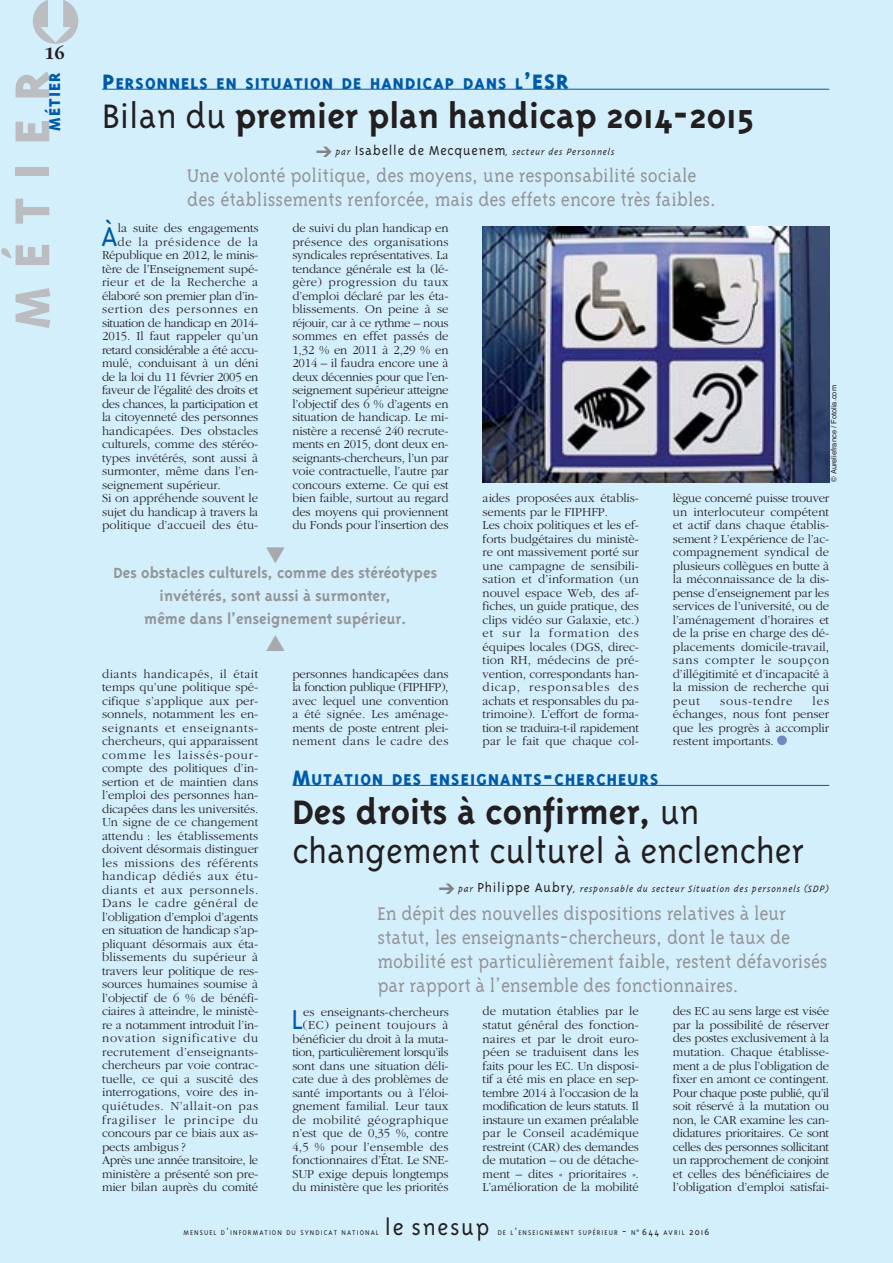
<style>
.page{position:relative;width:893px;height:1263px;background:#d4effc}
.page>*{position:absolute;margin:0;border:0;box-sizing:border-box;transform-origin:0 0}
.t1{font:800 56.25px "Triplex";letter-spacing:.335em;color:#bbbdc0}
.t2{font:300 39px/39px "Triplex";color:#231f20}
.t3{font:700 39px "Triplex";color:#231f20}
.t4{font:300 31.35px "Triplex";color:#005aaa}
.t5{font:300 25.5px "Triplex";letter-spacing:.07em;color:#231f20}
.t6{font:300 21px/24px "Triplex Serif";letter-spacing:-.005em;color:#939598}
.t7{font:800 18px "Triplex";letter-spacing:.065em;color:#005aaa}
.t8{font:700 18px "Garamond";color:#231f20}
.t9{font:700 16.95px/23px "Triplex";color:#939598;text-align:center}
.t10{font:300 12.75px/13.5px "Garamond";letter-spacing:-.005em;color:#231f20;text-align:justify}
.t11{font:300 12.75px "Garamond";letter-spacing:-.03em;color:#231f20}
.t12{font:300 12.75px "Garamond";letter-spacing:-.035em;color:#231f20}
.t13{font:300 12.75px "Garamond";letter-spacing:.02em;color:#231f20}
.t14{font:300 12.75px "Garamond";letter-spacing:.05em;color:#231f20}
.t15{font:300 12.75px "Garamond";letter-spacing:.055em;color:#231f20}
.t16{font:300 12.75px "Garamond";letter-spacing:.07em;color:#231f20}
.t17{font:italic 300 10.5px "Triplex";letter-spacing:.05em;color:#231f20}
.t18{font:300 7.8px "Triplex";letter-spacing:.135em;color:#231f20}
.t19{font:7.5px "Helvetica";color:#231f20}
.s1{font-size:24px}
.s2{font-weight:300}
.s3{font-style:normal;font-size:15px}
.s4{color:#6d89c5}
.s5{font-weight:700}
.s6{font-size:10.5px}
</style>
<div class="page">
<hr style="left:102px;top:89px;width:727px;height:1px;background:#005aaa">
<hr style="left:292px;top:785px;width:537px;height:1px;background:#005aaa">
<img style="left:483px;top:227px;width:346px;height:255px">
<p class="t8" style="left:44px;top:46px;width:22px">16</p>
<p class="t1" style="left:12px;top:329px;width:259px;rotate:-90deg">MÉTIER</p>
<p class="t7" style="left:48px;top:131px;width:60px;rotate:-90deg">MÉTIER</p>
<p class="t7" style="left:102px;top:77px;width:468px"><span class="s1">P</span>ERSONNELS EN SITUATION DE HANDICAP DANS L<span class="s1">’ESR</span></p>
<p class="t3" style="left:102px;top:101px;width:654px"><span class="s2">Bilan du</span> premier plan handicap 2014-2015</p>
<p class="t6" style="left:187px;top:165px;width:531px">Une volonté politique, des moyens, une responsabilité sociale des établissements renforcée, mais des effets encore très faibles.</p>
<p class="t17" style="left:336px;top:148px;width:281px">par <span class="s3">Isabelle de Mecquenem</span>, secteur des Personnels</p>
<p class="t4" style="left:101px;top:225px;width:18px">À</p>
<p class="t10" style="left:118px;top:223px;width:142px">la suite des engagements</p>
<p class="t10" style="left:292px;top:223px;width:158px">de suivi du plan handicap en présence des organisations syndicales représentatives. La tendance générale est la (lé&shy;gère) progression du taux d’emploi déclaré par les éta&shy;blissements. On peine à se réjouir, car à ce rythme – nous sommes en effet passés de 1,32 % en 2011 à 2,29 % en 2014 – il faudra encore une à deux décennies pour que l’en&shy;seignement supérieur atteigne l’objectif des 6 % d’agents en situation de handicap. Le mi&shy;nistère a recensé 240 recrute&shy;ments en 2015, dont deux en&shy;seignants-chercheurs, l’un par voie contractuelle, l’autre par concours externe. Ce qui est bien faible, surtout au regard des moyens qui proviennent du Fonds pour l’insertion des</p>
<p class="t15" style="left:118px;top:237px;width:142px">de la présidence de la</p>
<p class="t10" style="left:102px;top:250px;width:158px">République en 2012, le minis-</p>
<p class="t10" style="left:102px;top:263px;width:158px">tère de l’Enseignement supé-</p>
<p class="t13" style="left:102px;top:277px;width:158px">rieur et de la Recherche a</p>
<p class="t11" style="left:102px;top:291px;width:158px">élaboré son premier plan d’in-</p>
<p class="t14" style="left:102px;top:304px;width:158px">sertion des personnes en</p>
<p class="t12" style="left:102px;top:318px;width:158px">situation de handicap en 2014-</p>
<p class="t10" style="left:102px;top:331px;width:158px">2015. Il faut rappeler qu’un</p>
<p class="t11" style="left:102px;top:345px;width:158px">retard considérable a été accu-</p>
<p class="t10" style="left:102px;top:358px;width:158px">mulé, conduisant à un déni</p>
<p class="t10" style="left:102px;top:371px;width:158px">de la loi du 11 février 2005 en</p>
<p class="t11" style="left:102px;top:385px;width:158px">faveur de l’égalité des droits et</p>
<p class="t12" style="left:102px;top:399px;width:158px">des chances, la participation et</p>
<p class="t10" style="left:102px;top:412px;width:158px">la citoyenneté des personnes</p>
<p class="t10" style="left:102px;top:425px;width:158px">handicapées. Des obstacles</p>
<p class="t10" style="left:102px;top:439px;width:158px">culturels, comme des stéréo-</p>
<p class="t10" style="left:102px;top:452px;width:158px">types invétérés, sont aussi à</p>
<p class="t10" style="left:102px;top:466px;width:158px">surmonter, même dans l’en-</p>
<p class="t10" style="left:102px;top:479px;width:120px">seignement supérieur.</p>
<p class="t10" style="left:102px;top:493px;width:158px">Si on appréhende souvent le</p>
<p class="t10" style="left:102px;top:506px;width:158px">sujet du handicap à travers la</p>
<p class="t10" style="left:102px;top:520px;width:158px">politique d’accueil des étu-</p>
<p class="t19" style="left:831px;top:482px;width:98px;rotate:-90deg">© Aureliefrance / Fotolia.com</p>
<p class="t10" style="left:483px;top:493px;width:158px;text-align:left">aides proposées aux établis&shy;sements par le FIPHFP.<br>Les choix politiques et les ef&shy;forts budgétaires du ministè&shy;re ont massivement porté sur une campagne de sensibili&shy;sation et d’information (un nouvel espace Web, des af&shy;fiches, un guide pratique, des clips vidéo sur Galaxie, etc.) et sur la formation des équipes locales (DGS, direc&shy;tion RH, médecins de pré&shy;vention, correspondants han&shy;dicap, responsables des achats et responsables du pa&shy;trimoine). L’effort de forma&shy;tion se traduira-t-il rapidement par le fait que chaque col-</p>
<p class="t10" style="left:673px;top:493px;width:158px">lègue concerné puisse trouver un interlocuteur compétent et actif dans chaque établis&shy;sement ? L’expérience de l’ac&shy;compagnement syndical de plusieurs collègues en butte à la méconnaissance de la dis&shy;pense d’enseignement par les services de l’université, ou de l’aménagement d’horaires et de la prise en charge des dé&shy;placements domicile-travail, sans compter le soupçon d’illégitimité et d’incapacité à la mission de recherche qui peut</p>
<p class="t9" style="left:114px;top:563px;width:325px">Des obstacles culturels, comme des stéréotypes invétérés, sont aussi à surmonter,<br>même dans l’enseignement supérieur.</p>
<p class="t10" style="left:292px;top:668px;width:158px">personnes handicapées dans la fonction publique (FIPHFP), avec lequel une convention a été signée. Les aménage&shy;ments de poste entrent plei&shy;nement dans le cadre des</p>
<p class="t10" style="left:102px;top:668px;width:158px;text-align:left">diants handicapés, il était temps qu’une politique spé&shy;cifique s’applique aux per&shy;sonnels, notamment les en&shy;seignants et enseignants&shy;chercheurs, qui apparaissent comme les laissés-pour&shy;compte des politiques d’in&shy;sertion et de maintien dans l’emploi des personnes han&shy;dicapées dans les universités.<br>Un signe de ce changement attendu : les établissements doivent désormais distinguer les missions des référents handicap dédiés aux étu&shy;diants et aux personnels.<br>Dans le cadre général de l’obligation d’emploi d’agents en situation de handicap s’ap&shy;pliquant désormais aux éta&shy;blissements du supérieur à travers leur politique de res&shy;sources humaines soumise à l’objectif de 6 % de bénéfi&shy;ciaires à atteindre, le ministè&shy;re a notamment introduit l’in&shy;novation significative du recrutement d’enseignants&shy;chercheurs par voie contrac&shy;tuelle, ce qui a suscité des interrogations, voire des in&shy;quiétudes. N’allait-on pas fragiliser le principe du concours par ce biais aux as&shy;pects ambigus ?<br>Après une année transitoire, le ministère a présenté son pre&shy;mier bilan auprès du comité</p>
<p class="t10" style="left:673px;top:695px;width:158px;text-indent:140px">les échanges, nous font penser que les progrès à accomplir restent importants. <span class="s4">●</span></p>
<p class="t16" style="left:720px;top:696px;width:74px">sous-tendre</p>
<p class="t7" style="left:292px;top:773px;width:367px"><span class="s1">M</span>UTATION DES ENSEIGNANTS<span class="s1">-</span>CHERCHEURS</p>
<p class="t2" style="left:292px;top:796px;width:513px"><span class="s5">Des droits à confirmer,</span> un changement culturel à enclencher</p>
<p class="t6" style="left:377px;top:902px;width:452px">En dépit des nouvelles dispositions relatives à leur statut, les enseignants-chercheurs, dont le taux de mobilité est particulièrement faible, restent défavorisés par rapport à l’ensemble des fonctionnaires.</p>
<p class="t17" style="left:458px;top:885px;width:372px">par <span class="s3">Philippe Aubry</span>, responsable du secteur Situation des personnels (SDP)</p>
<p class="t10" style="left:292px;top:1006px;width:158px;text-align:right">es enseignants-chercheurs (EC) peinent toujours à bénéficier du droit à la muta&shy;tion, particulièrement lorsqu’ils sont dans une situation déli&shy;cate due à des problèmes de santé importants ou à l’éloi&shy;gnement familial. Leur taux de mobilité géographique n’est que de 0,35 %, contre<br>4,5 % pour l’ensemble des fonctionnaires d’État. Le SNE-<br>SUP exige depuis longtemps du ministère que les priorités</p>
<p class="t10" style="left:483px;top:1006px;width:158px">de mutation établies par le statut général des fonction&shy;naires et par le droit euro&shy;péen se traduisent dans les faits pour les EC. Un disposi&shy;tif a été mis en place en sep&shy;tembre 2014 à l’occasion de la modification de leurs statuts. Il instaure un examen préalable par le Conseil académique restreint (CAR) des demandes de mutation – ou de détache&shy;ment – dites « prioritaires ».<br>L’amélioration de la mobilité</p>
<p class="t10" style="left:673px;top:1006px;width:158px">des EC au sens large est visée par la possibilité de réserver des postes exclu sivement à la mutation. Chaque établisse&shy;ment a de plus l’obligation de fixer en amont ce contingent.<br>Pour chaque poste publié, qu’il soit réservé à la mutation ou non, le CAR examine les can&shy;didatures prioritaires. Ce sont celles des personnes sollicitant un rapprochement de conjoint et celles des bénéficiaires de l’obligation d’emploi satisfai-</p>
<p class="t4" style="left:292px;top:1008px;width:13px">L</p>
<p class="t18" style="left:184px;top:1230px;width:197px">MENSUEL D<span class="s6">’</span>INFORMATION DU SYNDICAT NATIONAL</p>
<p class="t5" style="left:385px;top:1218px;width:106px">le snesup</p>
<p class="t18" style="left:498px;top:1230px;width:213px">DE L<span class="s6">’</span>ENSEIGNEMENT SUPÉRIEUR <span class="s6">-</span> N<span class="s6">˚ 644</span> AVRIL <span class="s6">2016</span></p>
</div>
